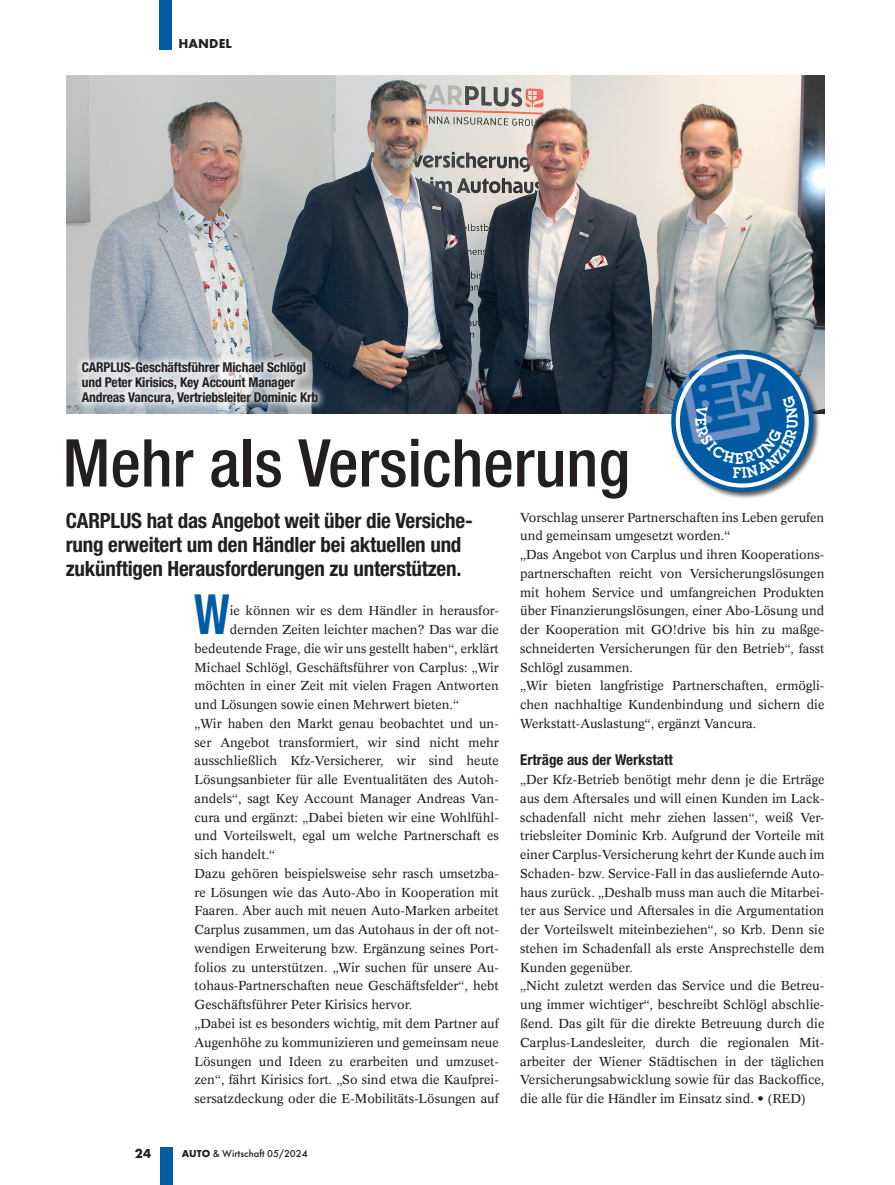
<style>
.page{position:relative;width:895px;height:1185px;background:#fff}
.page>*{position:absolute;margin:0;border:0;box-sizing:border-box;transform-origin:0 0}
.headline_medium_44{font:500 condensed 66px "Helvetica Neue";color:#231f20}
.fliesstext__initiale{font:700 condensed 55.05px "Helvetica Neue";color:#015ca3;scale:.85 1}
.vorspann_gross_14{font:700 condensed 21px/24px "Helvetica Neue";letter-spacing:-.01em;color:#231f20}
.zwiti{font:700 condensed 15px "Helvetica Neue";color:#231f20}
.biti{font:700 condensed 13.5px/15px "Helvetica Neue";letter-spacing:-.01em;color:#231f20}
.t1{font:700 13.5px "Futura T";letter-spacing:.01em;color:#231f20}
.fliesstext{font:12.75px/18.8px "Concorde";color:#231f20;text-align:justify}
.fliesstext__initiale-2{font:12.75px "Concorde";color:#231f20}
.t2{font:500 10.5px "Futura T";color:#231f20}
.s1{font-weight:700}
</style>
<div class="page">
<div style="left:160px;top:1147px;width:13px;height:38px;background:#015ca3"></div>
<img style="left:67px;top:75px;width:757px;height:338px">
<div style="left:73px;top:352px;width:254px;height:61px;background:#fff;opacity:.75"></div>
<div style="left:159px;top:0;width:13px;height:50px;background:#015ca3"></div>
<svg style="left:664px;top:344px;width:155px;height:154px"></svg>
<p class="t1" style="left:178px;top:35px;width:55px">HANDEL</p>
<p class="biti" style="left:82px;top:359px;width:238px">CARPLUS-Geschäftsführer Michael Schlögl und Peter Kirisics, Key Account Manager<br>Andreas Vancura, Vertriebsleiter Dominic Krb</p>
<p class="headline_medium_44" style="left:63px;top:424px;width:568px">Mehr als Versicherung</p>
<p class="vorspann_gross_14" style="left:66px;top:509px;width:408px">CARPLUS hat das Angebot weit über die Versiche&shy;rung erweitert um den Händler bei aktuellen und zukünftigen Herausforderungen zu unterstützen.</p>
<p class="fliesstext__initiale" style="left:194px;top:569px;width:43px">W</p>
<p class="fliesstext__initiale-2" style="left:230px;top:603px;width:270px">ie können wir es dem Händler in herausfor-</p>
<p class="fliesstext" style="left:520px;top:507px;width:305px">Vorschlag unserer Partnerschaften ins Leben gerufen und gemeinsam umgesetzt worden.“</p>
<p class="fliesstext" style="left:520px;top:545px;width:306px">„Das Angebot von Carplus und ihren Kooperations&shy;partnerschaften reicht von Versicherungslösungen mit hohem Service und umfangreichen Produkten über Finanzierungslösungen, einer Abo-Lösung und der Kooperation mit GO!drive bis hin zu maßge&shy;schneiderten Versicherungen für den Betrieb“, fasst Schlögl zusammen.</p>
<p class="fliesstext" style="left:520px;top:676px;width:306px">„Wir bieten langfristige Partnerschaften, ermögli&shy;chen nachhaltige Kundenbindung und sichern die Werkstatt-Auslastung“, ergänzt Vancura.</p>
<p class="zwiti" style="left:520px;top:751px;width:154px">Erträge aus der Werkstatt</p>
<p class="fliesstext" style="left:520px;top:770px;width:306px">„Der Kfz-Betrieb benötigt mehr denn je die Erträge aus dem Aftersales und will einen Kunden im Lack&shy;schadenfall nicht mehr ziehen lassen“, weiß Ver&shy;triebsleiter Dominic Krb. Aufgrund der Vorteile mit einer Carplus-Versicherung kehrt der Kunde auch im Schaden- bzw. Service-Fall in das ausliefernde Auto&shy;haus zurück. „Deshalb muss man auch die Mitarbei&shy;ter aus Service und Aftersales in die Argumentation der Vorteilswelt miteinbeziehen“, so Krb. Denn sie stehen im Schadenfall als erste Ansprechstelle dem Kunden gegenüber.</p>
<p class="fliesstext" style="left:520px;top:976px;width:306px">„Nicht zuletzt werden das Service und die Betreu&shy;ung immer wichtiger“, beschreibt Schlögl abschlie&shy;ßend. Das gilt für die direkte Betreuung durch die Carplus-Landesleiter, durch die regionalen Mit&shy;arbeiter der Wiener Städtischen in der täglichen Versicherungsabwicklung sowie für das Backoffice, die alle für die Händler im Einsatz sind. • (RED)</p>
<p class="fliesstext__initiale-2" style="left:230px;top:622px;width:270px">dernden Zeiten leichter machen? Das war die</p>
<p class="fliesstext__initiale-2" style="left:194px;top:640px;width:306px">bedeutende Frage, die wir uns gestellt haben“, erklärt</p>
<p class="fliesstext__initiale-2" style="left:194px;top:659px;width:306px">Michael Schlögl, Geschäftsführer von Carplus: „Wir</p>
<p class="fliesstext__initiale-2" style="left:194px;top:678px;width:306px">möchten in einer Zeit mit vielen Fragen Antworten</p>
<p class="fliesstext__initiale-2" style="left:194px;top:697px;width:266px">und Lösungen sowie einen Mehrwert bieten.“</p>
<p class="fliesstext" style="left:194px;top:714px;width:306px">„Wir haben den Markt genau beobachtet und un&shy;ser Angebot transformiert, wir sind nicht mehr ausschließlich Kfz-Versicherer, wir sind heute Lösungsanbieter für alle Eventualitäten des Autoh&shy;andels“, sagt Key Account Manager Andreas Van&shy;cura und ergänzt: „Dabei bieten wir eine Wohlfühl&shy;und Vorteilswelt, egal um welche Partnerschaft es sich handelt.“</p>
<p class="fliesstext" style="left:194px;top:864px;width:306px">Dazu gehören beispielsweise sehr rasch umsetzba&shy;re Lösungen wie das Auto-Abo in Kooperation mit Faaren. Aber auch mit neuen Auto-Marken arbeitet Carplus zusammen, um das Autohaus in der oft not&shy;wendigen Erweiterung bzw. Ergänzung seines Port&shy;folios zu unterstützen. „Wir suchen für unsere Au&shy;tohaus-Partnerschaften neue Geschäftsfelder“, hebt Geschäftsführer Peter Kirisics hervor.</p>
<p class="fliesstext" style="left:194px;top:1014px;width:306px">„Dabei ist es besonders wichtig, mit dem Partner auf Augenhöhe zu kommunizieren und gemeinsam neue Lösungen und Ideen zu erarbeiten und umzuset&shy;zen“, fährt Kirisics fort. „So sind etwa die Kaufprei&shy;sersatzdeckung oder die E-Mobilitäts-Lösungen auf</p>
<p class="t1" style="left:135px;top:1146px;width:18px">24</p>
<p class="t2" style="left:182px;top:1147px;width:128px"><span class="s1">AUTO</span> &amp; Wirtschaft 05/2024</p>
</div>
